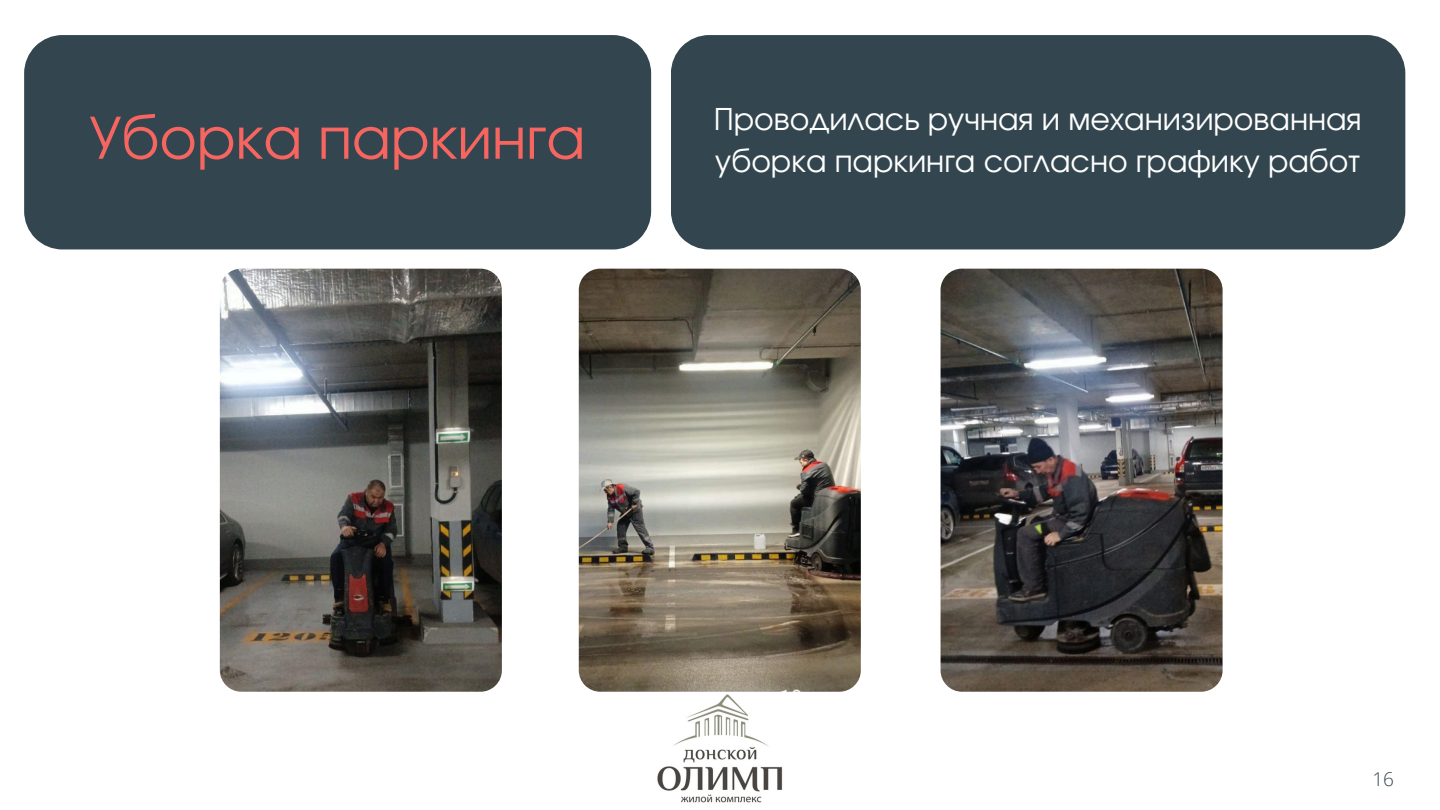
<style>
.page{position:relative;width:1440px;height:810px;background:#fff}
.page>*{position:absolute;margin:0;border:0;box-sizing:border-box;transform-origin:0 0}
.t1{font:57px "Evolventa";color:#f6655f}
.t2{font:30px/42px "Evolventa";color:#fff}
.t3{font:300 19px "Open Sans";color:#33464f}
</style>
<div class="page">
<div style="left:671px;top:35px;width:734px;height:214px;background:#33464f"></div>
<img style="left:657px;top:694px;width:126px;height:109px">
<div style="left:24px;top:35px;width:627px;height:214px;background:#33464f"></div>
<img style="left:941px;top:269px;width:282px;height:423px;border-radius:21px">
<img style="left:220px;top:269px;width:282px;height:423px;border-radius:21px">
<img style="left:579px;top:269px;width:282px;height:423px;border-radius:21px">
<p class="t1" style="left:89px;top:113px;width:497px">Уборка паркинга</p>
<p class="t2" style="left:714px;top:100px;width:650px">Проводилась ручная и механизированная уборка паркинга согласно графику работ</p>
<p class="t3" style="left:1372px;top:765px;width:23px">16</p>
</div>
